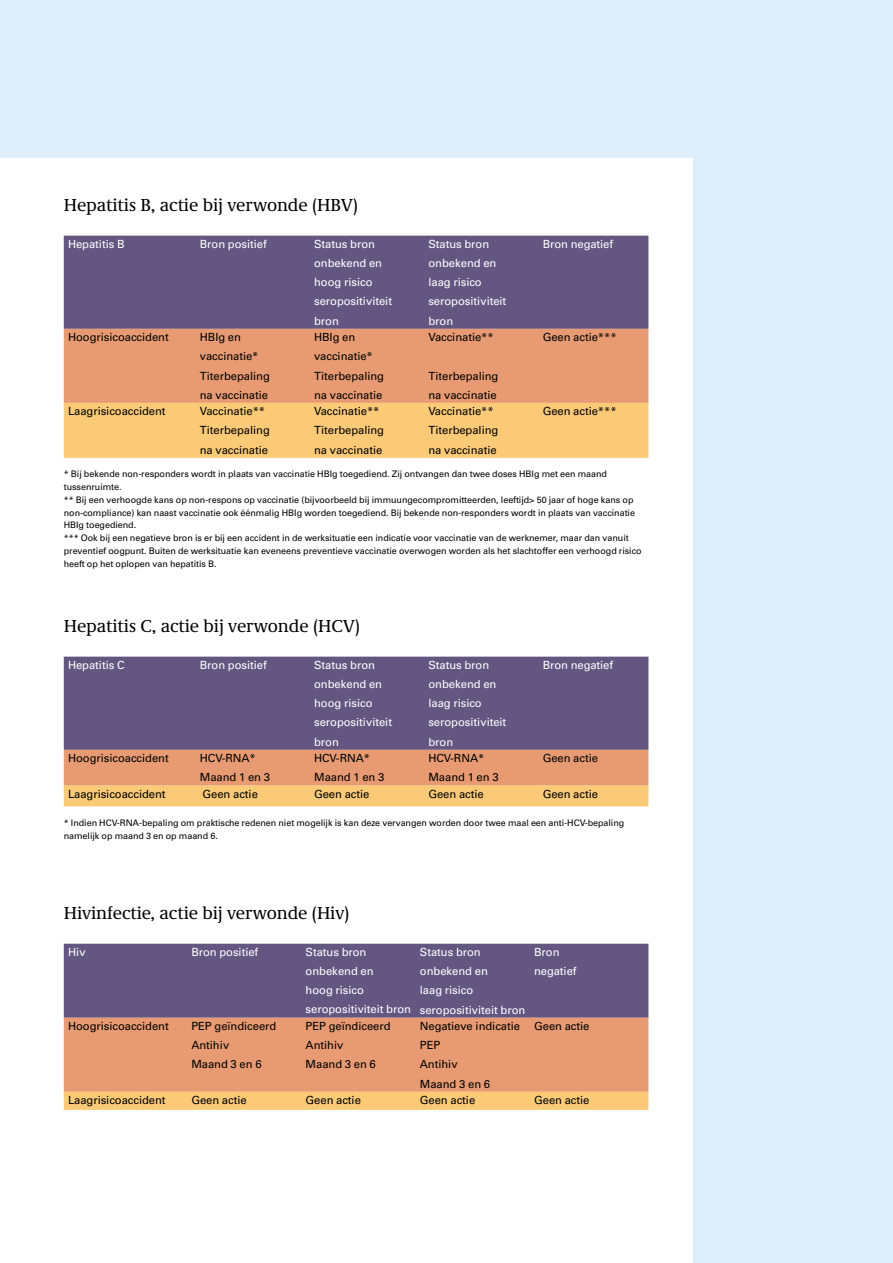
<style>
.page{position:relative;width:893px;height:1263px;background:#deeefb}
.page>*{position:absolute;margin:0;border:0;box-sizing:border-box;transform-origin:0 0}
.t1{font:18px "RIVM Demos";letter-spacing:-.005em;color:#000}
.t2{font:11.25px/19.2px "Univers LT Std";letter-spacing:-.005em;color:#000}
.t3{font:11.25px/19.2px "Univers LT Std";letter-spacing:-.005em;color:#fff}
.t4{font:9px/12.8px "Univers LT Std";letter-spacing:-.005em;color:#000}
</style>
<div class="page">
<div style="left:0;top:158px;width:692px;height:1105px;background:#fff"></div>
<div style="left:64px;top:236px;width:584px;height:93px;background:#635782"></div>
<svg style="left:64px;top:329px;width:584px;height:129px"></svg>
<div style="left:64px;top:657px;width:584px;height:93px;background:#635782"></div>
<svg style="left:64px;top:750px;width:584px;height:56px"></svg>
<svg style="left:64px;top:944px;width:584px;height:166px"></svg>
<h1 class="t1" style="left:64px;top:194px;width:296px">Hepatitis B, actie bij verwonde (HBV)</h1>
<p class="t3" style="left:68px;top:234px;width:58px">Hepatitis B</p>
<p class="t3" style="left:200px;top:234px;width:69px">Bron positief</p>
<p class="t3" style="left:314px;top:234px;width:79px">Status bron onbekend en hoog risico seropositiviteit bron</p>
<p class="t3" style="left:428px;top:234px;width:79px">Status bron onbekend en laag risico seropositiviteit bron</p>
<p class="t3" style="left:543px;top:235px;width:72px">Bron negatief</p>
<p class="t2" style="left:68px;top:328px;width:102px">Hoogrisicoaccident</p>
<p class="t2" style="left:200px;top:328px;width:72px">HBIg en vaccinatie*<br>Titerbepaling na vaccinatie</p>
<p class="t2" style="left:314px;top:328px;width:72px">HBIg en vaccinatie*<br>Titerbepaling na vaccinatie</p>
<p class="t2" style="left:428px;top:328px;width:67px">Vaccinatie**</p>
<p class="t2" style="left:543px;top:328px;width:75px">Geen actie***</p>
<p class="t2" style="left:428px;top:366px;width:72px">Titerbepaling na vaccinatie</p>
<p class="t2" style="left:68px;top:402px;width:99px">Laagrisicoaccident</p>
<p class="t2" style="left:200px;top:402px;width:72px">Vaccinatie**<br>Titerbepaling na vaccinatie</p>
<p class="t2" style="left:314px;top:402px;width:72px">Vaccinatie**<br>Titerbepaling na vaccinatie</p>
<p class="t2" style="left:428px;top:402px;width:72px">Vaccinatie**<br>Titerbepaling na vaccinatie</p>
<p class="t2" style="left:543px;top:402px;width:75px">Geen actie***</p>
<p class="t4" style="left:64px;top:468px;width:579px">* Bij bekende non-responders wordt in plaats van vaccinatie HBIg toegediend. Zij ontvangen dan twee doses HBIg met een maand tussenruimte.<br>** Bij een verhoogde kans op non-respons op vaccinatie (bijvoorbeeld bij immuungecompromitteerden, leeftijd&gt; 50 jaar of hoge kans op non-compliance) kan naast vaccinatie ook éénmalig HBIg worden toegediend. Bij bekende non-responders wordt in plaats van vaccinatie HBIg toegediend.<br>*** Ook bij een negatieve bron is er bij een accident in de werksituatie een indicatie voor vaccinatie van de werknemer, maar dan vanuit preventief oogpunt. Buiten de werksituatie kan eveneens preventieve vaccinatie overwogen worden als het slachtoffer een verhoogd risico heeft op het oplopen van hepatitis B.</p>
<h1 class="t1" style="left:64px;top:614px;width:298px">Hepatitis C, actie bij verwonde (HCV)</h1>
<p class="t3" style="left:68px;top:655px;width:58px">Hepatitis C</p>
<p class="t3" style="left:200px;top:655px;width:69px">Bron positief</p>
<p class="t3" style="left:314px;top:655px;width:79px">Status bron onbekend en hoog risico seropositiviteit bron</p>
<p class="t3" style="left:428px;top:655px;width:79px">Status bron onbekend en laag risico seropositiviteit bron</p>
<p class="t3" style="left:543px;top:655px;width:72px">Bron negatief</p>
<p class="t2" style="left:68px;top:749px;width:102px">Hoogrisicoaccident</p>
<p class="t2" style="left:200px;top:749px;width:72px">HCV-RNA*<br>Maand 1 en 3</p>
<p class="t2" style="left:314px;top:749px;width:72px">HCV-RNA*<br>Maand 1 en 3</p>
<p class="t2" style="left:428px;top:749px;width:72px">HCV-RNA*<br>Maand 1 en 3</p>
<p class="t2" style="left:543px;top:749px;width:57px">Geen actie</p>
<p class="t2" style="left:68px;top:784px;width:99px">Laagrisicoaccident</p>
<p class="t2" style="left:203px;top:784px;width:57px">Geen actie</p>
<p class="t2" style="left:314px;top:784px;width:57px">Geen actie</p>
<p class="t2" style="left:428px;top:784px;width:57px">Geen actie</p>
<p class="t2" style="left:543px;top:784px;width:57px">Geen actie</p>
<p class="t4" style="left:64px;top:816px;width:562px">* Indien HCV-RNA-bepaling om praktische redenen niet mogelijk is kan deze vervangen worden door twee maal een anti-HCV-bepaling namelijk op maand 3 en op maand 6.</p>
<h1 class="t1" style="left:64px;top:901px;width:287px">Hivinfectie, actie bij verwonde (Hiv)</h1>
<p class="t3" style="left:68px;top:942px;width:19px">Hiv</p>
<p class="t3" style="left:191px;top:942px;width:69px">Bron positief</p>
<p class="t3" style="left:306px;top:942px;width:107px">Status bron onbekend en<br>hoog risico seropositiviteit bron</p>
<p class="t3" style="left:420px;top:942px;width:107px">Status bron onbekend en<br>laag risico seropositiviteit bron</p>
<p class="t3" style="left:534px;top:942px;width:44px">Bron negatief</p>
<p class="t2" style="left:68px;top:1017px;width:102px">Hoogrisicoaccident</p>
<p class="t2" style="left:191px;top:1017px;width:87px">PEP geïndiceerd<br>Antihiv<br>Maand 3 en 6</p>
<p class="t2" style="left:306px;top:1017px;width:87px">PEP geïndiceerd<br>Antihiv<br>Maand 3 en 6</p>
<p class="t2" style="left:420px;top:1017px;width:102px">Negatieve indicatie<br>PEP<br>Antihiv<br>Maand 3 en 6</p>
<p class="t2" style="left:534px;top:1017px;width:57px">Geen actie</p>
<p class="t2" style="left:68px;top:1091px;width:99px">Laagrisicoaccident</p>
<p class="t2" style="left:191px;top:1091px;width:57px">Geen actie</p>
<p class="t2" style="left:306px;top:1091px;width:57px">Geen actie</p>
<p class="t2" style="left:420px;top:1091px;width:57px">Geen actie</p>
<p class="t2" style="left:534px;top:1091px;width:57px">Geen actie</p>
</div>
